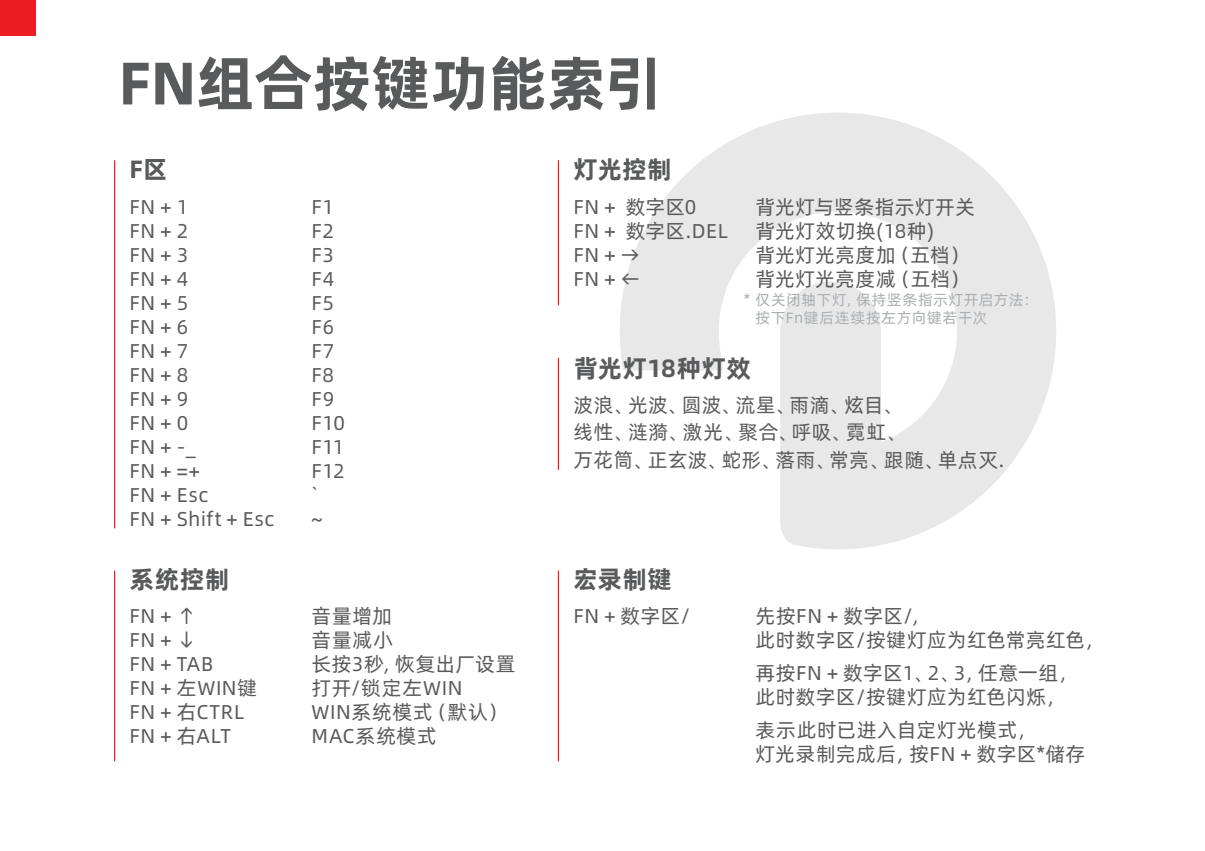
<style>
.page{position:relative;width:1205px;height:851px;background:#fff}
.page>*{position:absolute;margin:0;border:0;box-sizing:border-box;transform-origin:0 0}
.t1{font:60px "Alibaba Pu Hui Ti B";letter-spacing:-.005em;color:#595a5b}
.t2{font:25px "Alibaba Pu Hui Ti B";letter-spacing:.01em;color:#595a5b}
.t3{font:20px/24px "Alibaba Pu Hui Ti R";letter-spacing:.025em;color:#595a5b}
.t4{font:15px/18px "Alibaba Pu Hui Ti R";letter-spacing:.035em;color:#abafb1}
</style>
<div class="page">
<svg style="left:620px;top:113px;width:436px;height:436px;fill:#e8e8e9"></svg>
<div style="left:0;top:0;width:35px;height:35px;background:#ee1d23"></div>
<hr style="left:114px;top:161px;width:1px;height:367px;background:#ee2026">
<hr style="left:558px;top:161px;width:1px;height:144px;background:#ee2026">
<hr style="left:558px;top:358px;width:1px;height:111px;background:#ee2026">
<hr style="left:558px;top:571px;width:1px;height:189px;background:#ee2026">
<hr style="left:114px;top:571px;width:1px;height:189px;background:#ee2026">
<h1 class="t1" style="left:119px;top:36px;width:545px">FN组合按键功能索引</h1>
<p class="t2" style="left:130px;top:149px;width:39px">F区</p>
<p class="t3" style="left:130px;top:193px;width:146px">FN + 1<br>FN + 2<br>FN + 3<br>FN + 4<br>FN + 5<br>FN + 6<br>FN + 7<br>FN + 8<br>FN + 9<br>FN + 0<br>FN + -_<br>FN + =+<br>FN + Esc<br>FN + Shift + Esc</p>
<p class="t3" style="left:312px;top:193px;width:35px">F1<br>F2<br>F3<br>F4<br>F5<br>F6<br>F7<br>F8<br>F9<br>F10<br>F11<br>F12 `<br>~</p>
<p class="t2" style="left:130px;top:559px;width:101px">系统控制</p>
<p class="t3" style="left:130px;top:602px;width:129px">FN + ↑<br>FN + ↓<br>FN + TAB<br>FN + 左WIN键<br>FN + 右CTRL<br>FN + 右ALT</p>
<p class="t3" style="left:312px;top:602px;width:205px">音量增加<br>音量减小<br>长按3秒，恢复出厂设置打开/锁定左WIN<br>WIN系统模式（默认）<br>MAC系统模式</p>
<p class="t2" style="left:573px;top:149px;width:100px">灯光控制</p>
<p class="t3" style="left:573px;top:193px;width:156px">FN + 数字区0<br>FN + 数字区.DEL<br>FN + →<br>FN + ←</p>
<p class="t3" style="left:755px;top:193px;width:221px">背光灯与竖条指示灯开关背光灯效切换(18种)<br>背光灯光亮度加（五档）背光灯光亮度减（五档）</p>
<p class="t4" style="left:755px;top:290px;width:284px;text-indent:-12px">* 仅关闭轴下灯，保持竖条指示灯开启方法：按下Fn键后连续按左方向键若干次</p>
<p class="t2" style="left:573px;top:348px;width:179px">背光灯18种灯效</p>
<p class="t3" style="left:573px;top:390px;width:432px;line-height:27.5px">波浪、光波、圆波、流星、雨滴、炫目、<br>线性、涟漪、激光、聚合、呼吸、霓虹、<br>万花筒、正玄波、蛇形、落雨、常亮、跟随、单点灭.</p>
<p class="t2" style="left:573px;top:559px;width:100px">宏录制键</p>
<p class="t3" style="left:573px;top:602px;width:118px">FN + 数字区/</p>
<p class="t3" style="left:755px;top:602px;width:350px">先按FN + 数字区/，<br>此时数字区/按键灯应为红色常亮红色，</p>
<p class="t3" style="left:755px;top:659px;width:324px">再按FN + 数字区1、2、3，任意一组，此时数字区/按键灯应为红色闪烁，</p>
<p class="t3" style="left:755px;top:716px;width:331px">表示此时已进入自定灯光模式，<br>灯光录制完成后，按FN + 数字区*储存</p>
</div>
